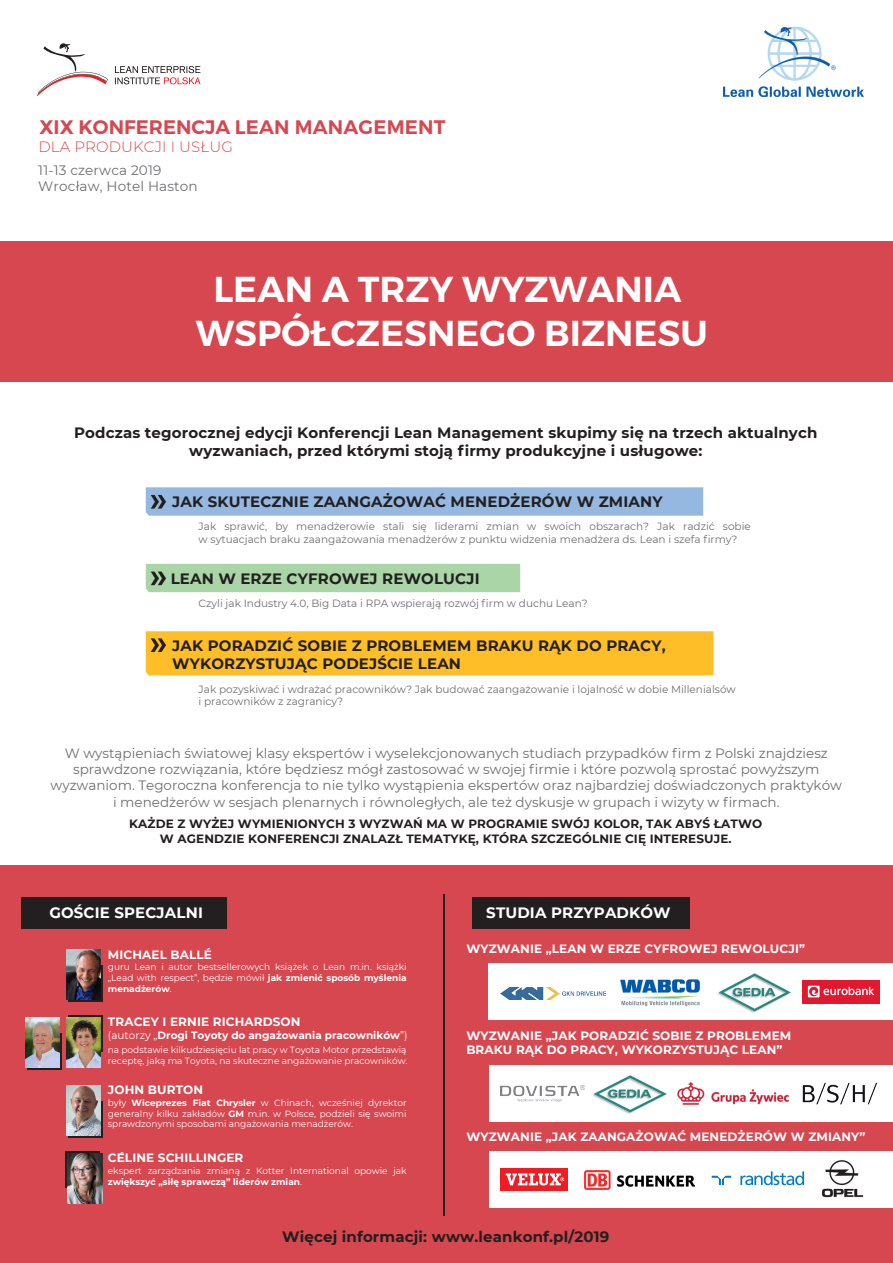
<style>
.page{position:relative;width:893px;height:1263px;background:#fff}
.page>*{position:absolute;margin:0;border:0;box-sizing:border-box;transform-origin:0 0}
.t1{font:600 36px/43.2px "Montserrat";color:#fff;text-align:center}
.t2{font:600 19.5px "Montserrat";letter-spacing:.005em;color:#d6474f}
.t3{font:700 15px/18px "Montserrat";letter-spacing:.01em;color:#231f20;text-align:center}
.t4{font:700 15px "Montserrat";letter-spacing:.01em;color:#fff}
.t5{font:300 15px "Montserrat";letter-spacing:.01em;color:#d6474f}
.t6{font:13.65px/16.4px "Montserrat";letter-spacing:.01em;color:#6d6e71}
.t7{font:13.5px/16.2px "Montserrat";color:#6d6e71;text-align:center}
.t8{font:700 12px/14.4px "Montserrat";letter-spacing:.01em;color:#fff}
.t9{font:700 12px/14.4px "Montserrat";letter-spacing:.01em;color:#231f20;text-align:center}
.t10{font:10.5px/12.6px "Montserrat";color:#6d6e71}
.t11{font:700 10.5px "Montserrat";color:#fff}
.t12{font:9px/10.8px "Montserrat";color:#fff;text-align:justify}
.s1{font-weight:700}
.s2{font-weight:400}
</style>
<div class="page">
<div style="left:0;top:866px;width:893px;height:397px;background:#d6474f"></div>
<svg style="left:37px;top:43px;width:71px;height:53px"></svg>
<svg style="left:115px;top:66px;width:86px;height:18px"></svg>
<div style="left:0;top:241px;width:893px;height:141px;background:#d6474f"></div>
<div style="left:22px;top:897px;width:205px;height:31px;background:#231f20"></div>
<div style="left:472px;top:897px;width:218px;height:31px;background:#231f20"></div>
<div style="left:146px;top:564px;width:374px;height:28px;background:#a9d5a7"></div>
<div style="left:146px;top:631px;width:567px;height:44px;background:#fdbe28"></div>
<svg style="left:146px;top:487px;width:557px;height:29px;background:#96b8df"></svg>
<hr style="left:444px;top:894px;width:1px;height:321px;background:#231f20">
<svg style="left:68px;top:965px;width:35px;height:37px"></svg>
<img style="left:66px;top:950px;width:35px;height:49px">
<div style="left:65px;top:1151px;width:34px;height:36px;background:linear-gradient(to bottom,#30302d,#454241)"></div>
<img style="left:68px;top:1153px;width:34px;height:50px">
<svg style="left:68px;top:1101px;width:35px;height:36px"></svg>
<img style="left:66px;top:1085px;width:35px;height:50px">
<div style="left:68px;top:1015px;width:35px;height:36px;background:#231f20"></div>
<img style="left:66px;top:1017px;width:35px;height:50px">
<svg style="left:28px;top:1033px;width:34px;height:37px"></svg>
<img style="left:25px;top:1017px;width:35px;height:50px">
<div style="left:489px;top:963px;width:404px;height:56px;background:#fff"></div>
<img style="left:500px;top:987px;width:105px;height:12px">
<img style="left:620px;top:979px;width:80px;height:28px">
<img style="left:717px;top:973px;width:73px;height:40px">
<div style="left:802px;top:980px;width:78px;height:23px;background:#e2192e"></div>
<svg style="left:808px;top:986px;width:66px;height:11px"></svg>
<div style="left:489px;top:1065px;width:404px;height:56px;background:#fff"></div>
<img style="left:593px;top:1075px;width:73px;height:39px">
<img style="left:500px;top:1085px;width:84px;height:16px">
<img style="left:802px;top:1082px;width:75px;height:23px">
<img style="left:677px;top:1082px;width:113px;height:23px">
<div style="left:489px;top:1151px;width:404px;height:56px;background:#fff"></div>
<div style="left:500px;top:1168px;width:67px;height:23px;background:#ee1d23"></div>
<svg style="left:506px;top:1173px;width:58px;height:12px"></svg>
<img style="left:585px;top:1171px;width:109px;height:19px">
<svg style="left:712px;top:1176px;width:19px;height:9px"></svg>
<svg style="left:740px;top:1171px;width:64px;height:14px"></svg>
<img style="left:724px;top:26px;width:139px;height:70px">
<img style="left:822px;top:1160px;width:42px;height:38px">
<h2 class="t2" style="left:39px;top:115px;width:407px">XIX KONFERENCJA LEAN MANAGEMENT</h2>
<h3 class="t5" style="left:38px;top:136px;width:196px">DLA PRODUKCJI I USŁUG</h3>
<h3 class="t6" style="left:38px;top:161px;width:161px">11-13 czerwca 2019<br>Wrocław, Hotel Haston</h3>
<h1 class="t1" style="left:196px;top:268px;width:514px">LEAN A TRZY WYZWANIA<br>WSPÓŁCZESNEGO BIZNESU</h1>
<h3 class="t3" style="left:74px;top:423px;width:745px">Podczas tegorocznej edycji Konferencji Lean Management skupimy się na trzech aktualnych wyzwaniach, przed którymi stoją firmy produkcyjne i usługowe:</h3>
<h3 class="t3" style="left:172px;top:492px;width:492px">JAK SKUTECZNIE ZAANGAŻOWAĆ MENEDŻERÓW W ZMIANY</h3>
<p class="t10" style="left:199px;top:520px;width:554px">Jak sprawić, by menadżerowie stali się liderami zmian w swoich obszarach? Jak radzić sobie w sytuacjach braku zaangażowania menadżerów z punktu widzenia menadżera ds. Lean i szefa firmy?</p>
<h3 class="t3" style="left:171px;top:569px;width:310px">LEAN W ERZE CYFROWEJ REWOLUCJI</h3>
<p class="t10" style="left:199px;top:597px;width:391px">Czyli jak Industry 4.0, Big Data i RPA wspierają rozwój firm w duchu Lean?</p>
<h3 class="t3" style="left:172px;top:636px;width:495px;text-align:left">JAK PORADZIĆ SOBIE Z PROBLEMEM BRAKU RĄK DO PRACY,<br>WYKORZYSTUJĄC PODEJŚCIE LEAN</h3>
<p class="t10" style="left:199px;top:682px;width:539px">Jak pozyskiwać i wdrażać pracowników? Jak budować zaangażowanie i lojalność w dobie Millenialsów i pracowników z zagranicy?</p>
<p class="t7" style="left:51px;top:744px;width:793px">W wystąpieniach światowej klasy ekspertów i wyselekcjonowanych studiach przypadków firm z Polski znajdziesz sprawdzone rozwiązania, które będziesz mógł zastosować w swojej firmie i które pozwolą sprostać powyższym wyzwaniom. Tegoroczna konferencja to nie tylko wystąpienia ekspertów oraz najbardziej doświadczonych praktyków i menedżerów w sesjach plenarnych i równoległych, ale też dyskusje w grupach i wizyty w firmach.</p>
<h3 class="t9" style="left:129px;top:816px;width:635px">KAŻDE Z WYŻEJ WYMIENIONYCH 3 WYZWAŃ MA W PROGRAMIE SWÓJ KOLOR, TAK ABYŚ ŁATWO<br>W AGENDZIE KONFERENCJI ZNALAZŁ TEMATYKĘ, KTÓRA SZCZEGÓLNIE CIĘ INTERESUJE.</h3>
<h3 class="t4" style="left:49px;top:902px;width:155px">GOŚCIE SPECJALNI</h3>
<h3 class="t4" style="left:486px;top:902px;width:186px">STUDIA PRZYPADKÓW</h3>
<h3 class="t8" style="left:108px;top:946px;width:106px">MICHAEL BALLÉ</h3>
<p class="t12" style="left:108px;top:961px;width:300px">guru Lean i autor bestsellerowych książek o Lean m.in. książki „Lead with respect”, będzie mówił <span class="s1">jak zmienić sposób myślenia menadżerów</span>.</p>
<h3 class="t8" style="left:108px;top:1014px;width:194px">TRACEY I ERNIE RICHARDSON</h3>
<p class="t11" style="left:108px;top:1027px;width:301px"><span class="s2">(autorzy „</span>Drogi Toyoty do angażowania pracowników<span class="s2">”)</span></p>
<p class="t12" style="left:108px;top:1044px;width:301px">na podstawie kilkudziesięciu lat pracy w Toyota Motor przedstawią receptę, jaką ma Toyota, na skuteczne angażowanie pracowników.</p>
<h3 class="t8" style="left:108px;top:1082px;width:97px">JOHN BURTON</h3>
<p class="t12" style="left:108px;top:1097px;width:300px">były <span class="s1">Wiceprezes Fiat Chrysler</span> w Chinach, wcześniej dyrektor generalny kilku zakładów <span class="s1">GM</span> m.in. w Polsce, podzieli się swoimi sprawdzonymi sposobami angażowania menadżerów.</p>
<h3 class="t8" style="left:108px;top:1150px;width:137px">CELINE SCHILLINGER</h3>
<p class="t12" style="left:108px;top:1165px;width:300px">ekspert zarządzania zmianą z Kotter International opowie jak <span class="s1">zwiększyć „siłę sprawczą” liderów zmian</span>.</p>
<h3 class="t8" style="left:466px;top:941px;width:340px">WYZWANIE „LEAN W ERZE CYFROWEJ REWOLUCJI”</h3>
<h3 class="t8" style="left:466px;top:1028px;width:326px">WYZWANIE „JAK PORADZIĆ SOBIE Z PROBLEMEM<br>BRAKU RĄK DO PRACY, WYKORZYSTUJĄC LEAN”</h3>
<h3 class="t8" style="left:466px;top:1129px;width:401px">WYZWANIE „JAK ZAANGAŻOWAĆ MENEDŻERÓW W ZMIANY”</h3>
<h3 class="t3" style="left:282px;top:1227px;width:329px">Więcej informacji: www.leankonf.pl/2019</h3>
</div>
